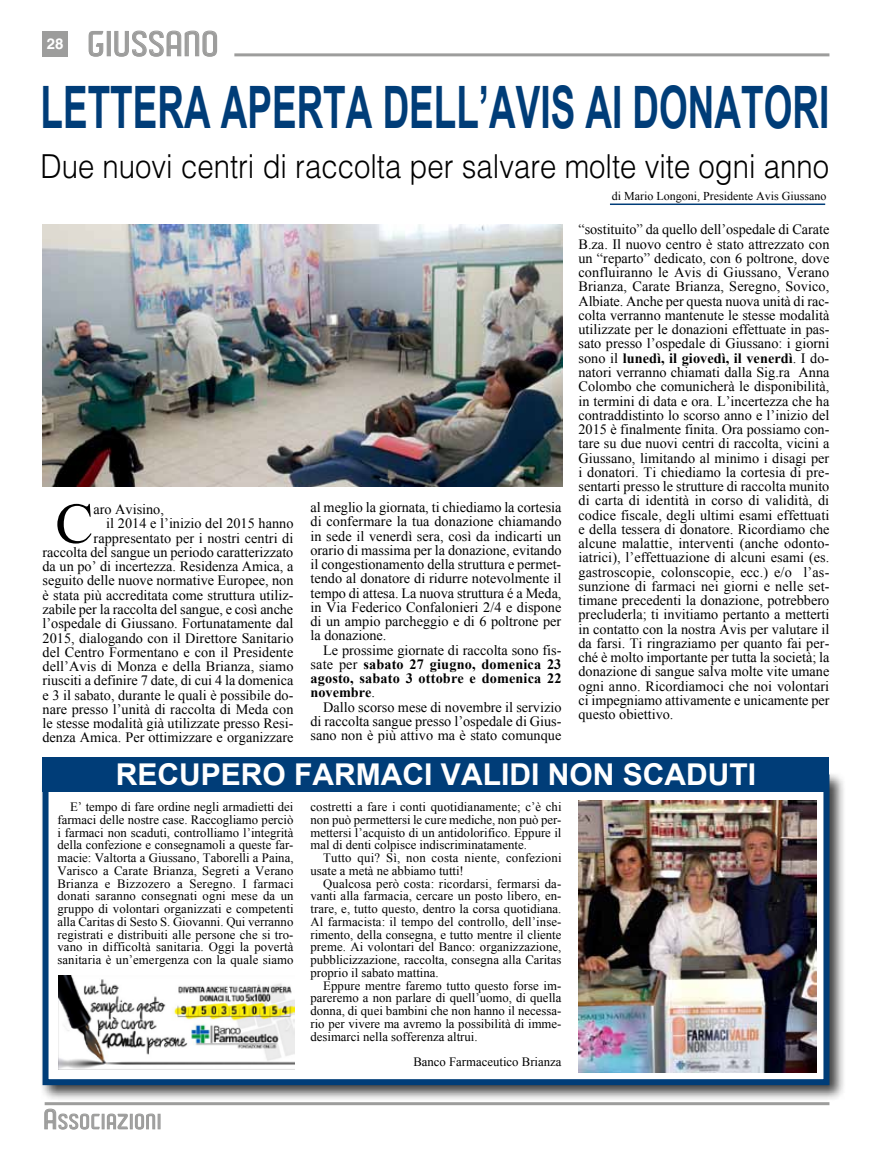
<style>
.page{position:relative;width:872px;height:1149px;background:#fff}
.page>*{position:absolute;margin:0;border:0;box-sizing:border-box;transform-origin:0 0}
.t1{font:700 58.5px "Arial";color:#003d78;scale:.63 1}
.t2{font:57.3px "Times New Roman";color:#000}
.t3{font:300 33px "Helvetica LT Std";color:#000;scale:.89 1}
.t4{font:500 31.95px "Paragon";letter-spacing:.04em;color:#9d9d9c}
.t5{font:700 30px "Arial";color:#fff}
.t6{font:500 19.2px "Paragon";letter-spacing:.065em;color:#9d9d9c}
.t7{font:14.25px/14.2px "Times New Roman";color:#000;text-align:justify}
.t8{font:700 14.25px/14.2px "Times New Roman";letter-spacing:.01em;color:#000;text-align:justify}
.t9{font:12.75px/12.8px "Times New Roman";color:#000;text-align:justify}
.t10{font:12px "Times New Roman";color:#000}
.s1{font-weight:400}
.s2{font-weight:700}
.s3{font-size:25.5px}
</style>
<div class="page">
<hr style="left:45px;top:1101px;width:784px;height:3px;background:#9d9d9c">
<div style="left:43px;top:31px;width:25px;height:25px;background:#9d9d9c"></div>
<hr style="left:234px;top:53px;width:595px;height:3px;background:#9d9d9c">
<svg style="left:88px;top:31px;width:16px;height:26px"></svg>
<div style="left:107px;top:31px;width:4px;height:25px;border:1px solid #9d9d9c"></div>
<svg style="left:114px;top:30px;width:104px;height:27px"></svg>
<svg style="left:44px;top:1108px;width:116px;height:21px"></svg>
<img style="left:43px;top:224px;width:519px;height:262px">
<hr style="left:610px;top:203px;width:215px;height:2px;background:#003d78">
<div style="left:39px;top:770px;width:807px;height:331px;background:#000;opacity:.75"></div>
<div style="left:43px;top:774px;width:786px;height:310px;background:#fff;border:6px solid #003d78"></div>
<div style="left:43px;top:757px;width:786px;height:34px;background:#003d78"></div>
<img style="left:58px;top:975px;width:236px;height:94px">
<img style="left:578px;top:800px;width:238px;height:271px">
<h3 class="t4" style="left:47px;top:31px;width:172px"><sup>28</sup> GIUSSANO</h3>
<h1 class="t1" style="left:41px;top:69px;width:1253px">LETTERA APERTA DELL’AVIS AI DONATORI</h1>
<h3 class="t3" style="left:41px;top:146px;width:887px">Due nuovi centri di raccolta per salvare molte vite ogni anno</h3>
<p class="t10" style="left:612px;top:188px;width:216px">di Mario Longoni, Presidente Avis Giussano</p>
<h2 class="t2" style="left:55px;top:485px;width:40px">C</h2>
<p class="t7" style="left:93px;top:502px;width:72px">aro Avisino,</p>
<p class="t7" style="left:106px;top:516px;width:189px">il 2014 e l’inizio del 2015 hanno</p>
<p class="t7" style="left:93px;top:530px;width:201px">rappresentato per i nostri centri di</p>
<p class="t7" style="left:43px;top:544px;width:252px">raccolta del sangue un periodo caratterizzato</p>
<p class="t7" style="left:43px;top:559px;width:252px">da un po’ di incertezza. Residenza Amica, a</p>
<p class="t7" style="left:43px;top:573px;width:252px">seguito delle nuove normative Europee, non</p>
<p class="t7" style="left:43px;top:587px;width:252px">è stata più accreditata come struttura utiliz-</p>
<p class="t7" style="left:43px;top:601px;width:252px">zabile per la raccolta del sangue, e così anche</p>
<p class="t7" style="left:43px;top:616px;width:252px">l’ospedale di Giussano. Fortunatamente dal</p>
<p class="t7" style="left:43px;top:630px;width:252px">2015, dialogando con il Direttore Sanitario</p>
<p class="t7" style="left:43px;top:644px;width:252px">del Centro Formentano e con il Presidente</p>
<p class="t7" style="left:43px;top:658px;width:252px">dell’Avis di Monza e della Brianza, siamo</p>
<p class="t7" style="left:43px;top:673px;width:252px">riusciti a definire 7 date, di cui 4 la domenica</p>
<p class="t7" style="left:43px;top:687px;width:252px">e 3 il sabato, durante le quali è possibile do-</p>
<p class="t7" style="left:43px;top:701px;width:252px">nare presso l’unità di raccolta di Meda con</p>
<p class="t7" style="left:43px;top:715px;width:252px">le stesse modalità già utilizzate presso Resi-</p>
<p class="t7" style="left:43px;top:730px;width:252px">denza Amica. Per ottimizzare e organizzare</p>
<p class="t7" style="left:310px;top:500px;width:253px">al meglio la giornata, ti chiediamo la cortesia di confermare la tua donazione chiamando in sede il venerdì sera, così da indicarti un orario di massima per la donazione, evitando il congestionamento della struttura e permet&shy;tendo al donatore di ridurre notevolmente il tempo di attesa. La nuova struttura é a Meda, in Via Federico Confalonieri 2/4 e dispone di un ampio parcheggio e di 6 poltrone per la donazione.</p>
<p class="t8" style="left:310px;top:642px;width:252px;text-indent:13px"><span class="s1">Le prossime giornate di raccolta sono fis&shy;sate per</span> sabato 27 giugno, domenica 23 agosto, sabato 3 ottobre e domenica 22 novembre<span class="s1">.</span></p>
<p class="t7" style="left:310px;top:699px;width:252px;text-indent:13px">Dallo scorso mese di novembre il servizio di raccolta sangue presso l’ospedale di Gius&shy;sano non è più attivo ma è stato comunque</p>
<p class="t7" style="left:578px;top:222px;width:253px">“sostituito” da quello dell’ospedale di Carate B.za. Il nuovo centro è stato attrezzato con un “reparto” dedicato, con 6 poltrone, dove confluiranno le Avis di Giussano, Verano Brianza, Carate Brianza, Seregno, Sovico, Albiate. Anche per questa nuova unità di rac&shy;colta verranno mantenute le stesse modalità utilizzate per le donazioni effettuate in pas&shy;sato presso l’ospedale di Giussano: i giorni sono il <span class="s2">lunedì, il giovedì, il venerdì</span>. I do&shy;natori verranno chiamati dalla Sig.ra Anna Colombo che comunicherà le disponibilità, in termini di data e ora. L’incertezza che ha contraddistinto lo scorso anno e l’inizio del 2015 è finalmente finita. Ora possiamo con&shy;tare su due nuovi centri di raccolta, vicini a Giussano, limitando al minimo i disagi per i donatori. Ti chiediamo la cortesia di pre&shy;sentarti presso le strutture di raccolta munito di carta di identità in corso di validità, di codice fiscale, degli ultimi esami effettuati e della tessera di donatore. Ricordiamo che alcune malattie, interventi (anche odonto&shy;iatrici), l’effettuazione di alcuni esami (es. gastroscopie, colonscopie, ecc.) e/o l’as&shy;sunzione di farmaci nei giorni e nelle set&shy;timane precedenti la donazione, potrebbero precluderla; ti invitiamo pertanto a metterti in contatto con la nostra Avis per valutare il da farsi. Ti ringraziamo per quanto fai per&shy;ché è molto importante per tutta la società; la donazione di sangue salva molte vite umane ogni anno. Ricordiamoci che noi volontari ci impegniamo attivamente e unicamente per questo obiettivo.</p>
<h3 class="t5" style="left:116px;top:754px;width:641px">RECUPERO FARMACI VALIDI NON SCADUTI</h3>
<p class="t9" style="left:57px;top:800px;width:238px;text-indent:13px">E’ tempo di fare ordine negli armadietti dei farmaci delle nostre case. Raccogliamo perciò i farmaci non scaduti, controlliamo l’integrità della confezione e consegnamoli a queste far&shy;macie: Valtorta a Giussano, Taborelli a Paina, Varisco a Carate Brianza, Segreti a Verano Brianza e Bizzozero a Seregno. I farmaci donati saranno consegnati ogni mese da un gruppo di volontari organizzati e competenti alla Caritas di Sesto S. Giovanni. Qui verranno registrati e distribuiti alle persone che si tro&shy;vano in difficoltà sanitaria. Oggi la povertà sanitaria è un’emergenza con la quale siamo</p>
<p class="t9" style="left:310px;top:800px;width:252px">costretti a fare i conti quotidianamente; c’è chi non può permettersi le cure mediche, non può per&shy;mettersi l’acquisto di un antidolorifico. Eppure il mal di denti colpisce indiscriminatamente.</p>
<p class="t9" style="left:310px;top:851px;width:252px;text-indent:13px">Tutto qui? Sì, non costa niente, confezioni usate a metà ne abbiamo tutti!</p>
<p class="t9" style="left:310px;top:876px;width:252px;text-indent:13px">Qualcosa però costa: ricordarsi, fermarsi da&shy;vanti alla farmacia, cercare un posto libero, en&shy;trare, e, tutto questo, dentro la corsa quotidiana.<br>Al farmacista: il tempo del controllo, dell’inse&shy;rimento, della consegna, e tutto mentre il cliente preme. Ai volontari del Banco: organizzazione, pubblicizzazione, raccolta, consegna alla Caritas proprio il sabato mattina.</p>
<p class="t9" style="left:310px;top:978px;width:252px;text-indent:13px">Eppure mentre faremo tutto questo forse im&shy;pareremo a non parlare di quell’uomo, di quella donna, di quei bambini che non hanno il necessa&shy;rio per vivere ma avremo la possibilità di imme&shy;desimarci nella sofferenza altrui.</p>
<p class="t9" style="left:413px;top:1055px;width:150px">Banco Farmaceutico Brianza</p>
<h3 class="t6" style="left:44px;top:1113px;width:119px"><span class="s3">A</span>SSOCIAZIONI</h3>
</div>
